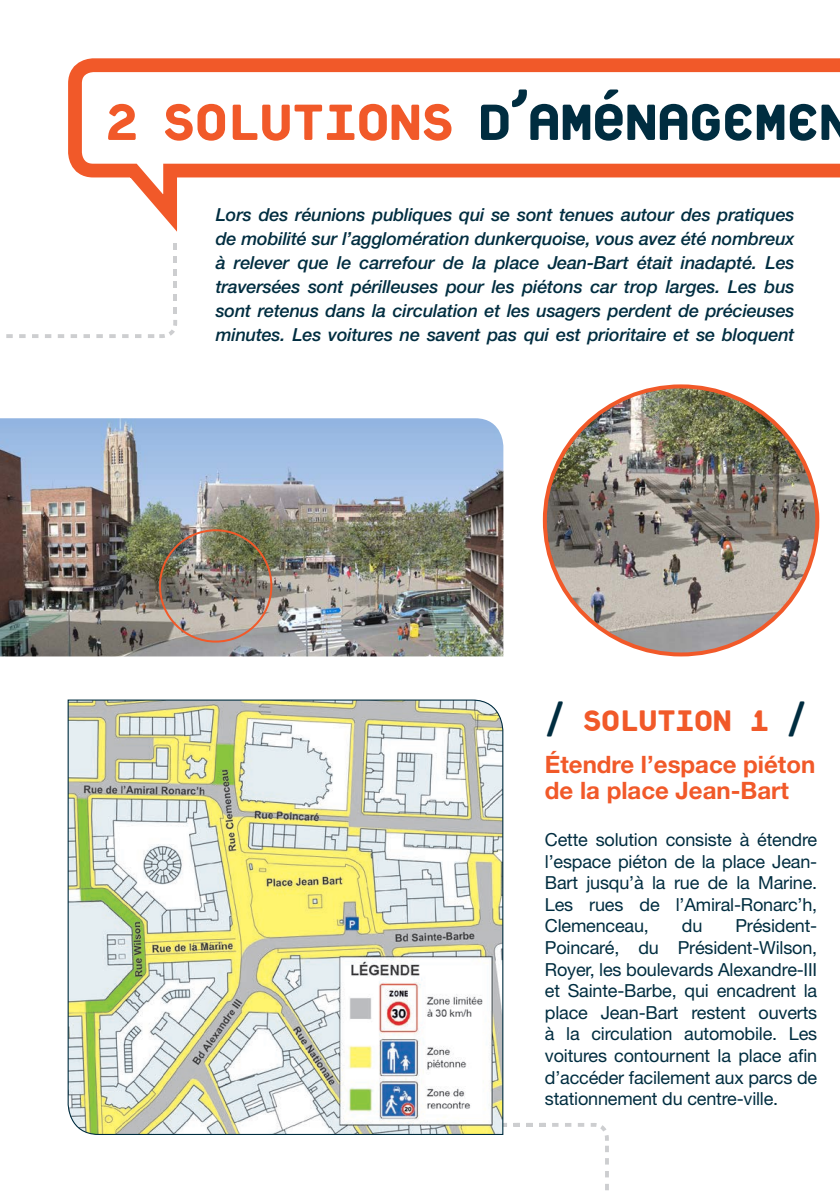
<style>
.page{position:relative;width:840px;height:1191px;background:#fff}
.page>*{position:absolute;margin:0;border:0;box-sizing:border-box;transform-origin:0 0}
.t1{font:800 76.4px "Platelet";letter-spacing:-.04em;color:#002d40}
.t2{font:800 44px "Platelet";letter-spacing:-.04em;color:#f15929}
.t3{font:700 24px "Helvetica Neue";color:#f15929}
.t4{font:18px/21.6px "Helvetica Neue";letter-spacing:-.01em;color:#002d40;text-align:justify}
.t5{font:italic 500 18px/24px "Helvetica Neue";letter-spacing:-.01em;color:#002d40;text-align:justify}
.s1{color:#f15929}
.s2{color:#002d40}
</style>
<div class="page">
<svg style="left:68px;top:58px;width:771px;height:174px"></svg>
<svg style="left:503px;top:1123px;width:105px;height:67px"></svg>
<svg style="left:67px;top:699px;width:436px;height:436px"></svg>
<svg style="left:173px;top:307px;width:4px;height:6px"></svg>
<svg style="left:173px;top:294px;width:4px;height:7px"></svg>
<svg style="left:173px;top:281px;width:4px;height:7px"></svg>
<svg style="left:173px;top:269px;width:4px;height:6px"></svg>
<svg style="left:173px;top:256px;width:4px;height:6px"></svg>
<svg style="left:173px;top:243px;width:4px;height:7px"></svg>
<svg style="left:6px;top:320px;width:171px;height:18px"></svg>
<img style="left:0;top:418px;width:503px;height:238px">
<img style="left:547px;top:386px;width:269px;height:268px">
<div style="left:159px;top:529px;width:113px;height:113px;border:2px solid #f15929;border-radius:50%"></div>
<p class="t1" style="left:104px;top:84px;width:749px"><span class="s1">2 SOLUTIONS</span> D’AMéNAGEMEN</p>
<p class="t5" style="left:215px;top:202px;width:580px">Lors des réunions publiques qui se sont tenues autour des pratiques de mobilité sur l’agglomération dunkerquoise, vous avez été nombreux à relever que le carrefour de la place Jean-Bart était inadapté. Les traversées sont périlleuses pour les piétons car trop larges. Les bus sont retenus dans la circulation et les usagers perdent de précieuses minutes. Les voitures ne savent pas qui est prioritaire et se bloquent</p>
<p class="t2" style="left:544px;top:699px;width:263px"><span class="s2">/</span> SOLUTION 1 <span class="s2">/</span></p>
<p class="t3" style="left:544px;top:750px;width:272px">Étendre l’espace piéton</p>
<p class="t3" style="left:544px;top:776px;width:245px">de la place Jean-Bart</p>
<p class="t4" style="left:544px;top:828px;width:274px">Cette solution consiste à étendre l’espace piéton de la place Jean-Bart jusqu’à la rue de la Marine.<br>Les rues de l’Amiral-Ronarc’h, Clemenceau,</p>
<p class="t4" style="left:544px;top:915px;width:274px;text-indent:190px">Président-Poincaré, du Président-Wilson, Royer, les boulevards Alexandre-III et Sainte-Barbe, qui encadrent la place Jean-Bart restent ouverts à la circulation automobile. Les voitures contournent la place afin d’accéder facilement aux parcs de stationnement du centre-ville.</p>
<p class="t4" style="left:681px;top:915px;width:22px">du</p>
</div>
